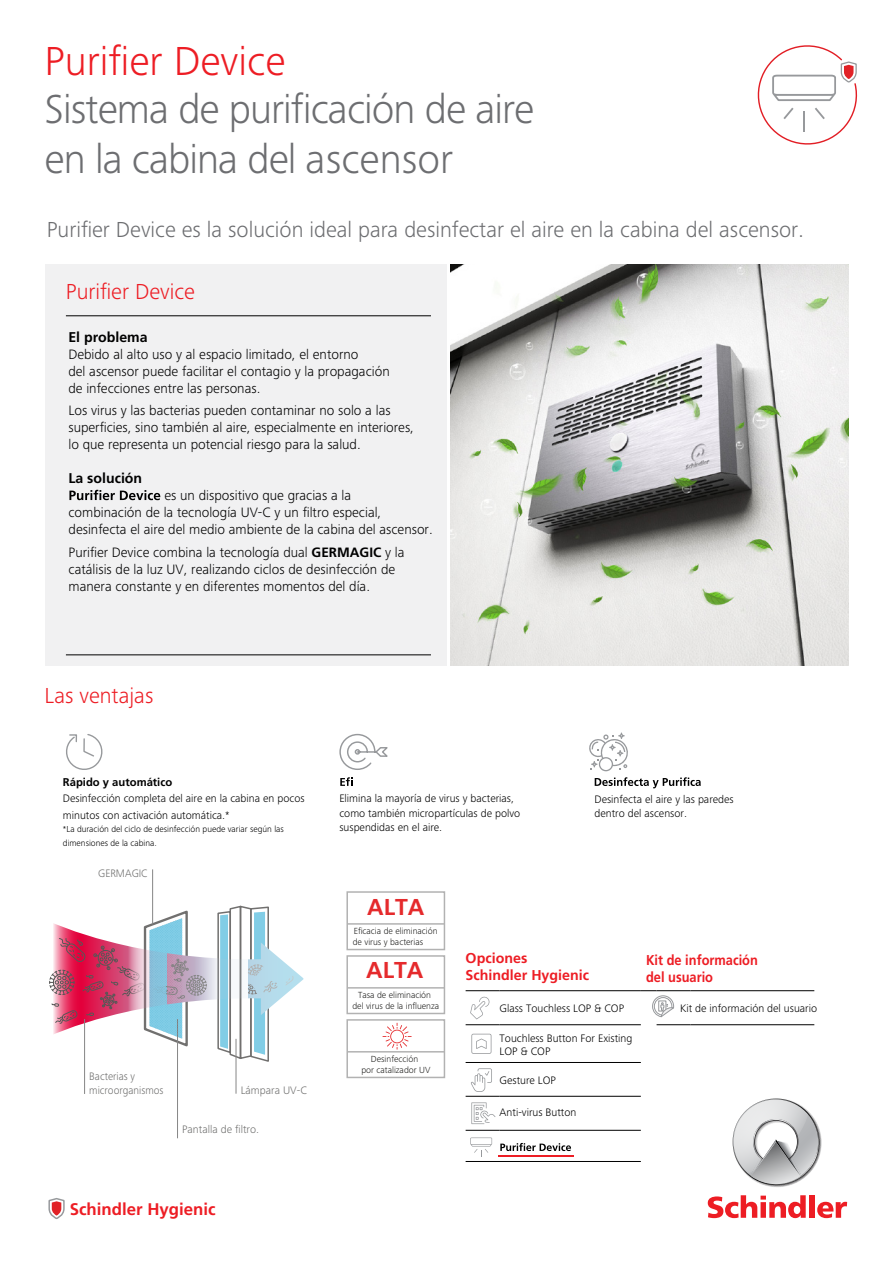
<style>
.page{position:relative;width:893px;height:1263px;background:#fff}
.page>*{position:absolute;margin:0;border:0;box-sizing:border-box;transform-origin:0 0}
.t1{font:300 42px/50.4px "Frutiger Next LTW1 G";letter-spacing:-.025em;color:#6d6e71}
.t2{font:300 42px "Frutiger Next LTW1 G";color:#ed1d24}
.t3{font:700 22.95px "Frutiger LT Std";color:#e52a2c}
.t4{font:300 22.5px "Frutiger Next LTW1 G";color:#6d6e71}
.t5{font:300 22.5px "Frutiger Next LTW1 G";color:#ed1d24}
.t6{font:700 16.8px "Frutiger LT Std";color:#ed1d24}
.t7{font:700 14.25px "Frutiger LT Std";color:#ed1d24;scale:.9 1}
.t8{font:700 14.25px "Frutiger LT Std";color:#ed1d24}
.t9{font:300 14.1px/17px "Frutiger Next LTW1 G";color:#000}
.t10{font:700 14.1px "Frutiger LT Std";color:#000}
.t11{font:300 11.25px/13.5px "Frutiger Next LTW1 G";color:#000}
.t12{font:300 11.25px/13.5px "Frutiger Next LTW1 G";color:#6f6f6e;scale:.95 1}
.t13{font:300 11.25px "Frutiger Next LTW1 G";color:#6f6f6e}
.t14{font:700 11.25px "Frutiger LT Std";color:#000}
.t15{font:300 9.15px/10.9px "Frutiger Next LTW1 G";color:#1d1d1b;text-align:center}
.t16{font:300 9px "Frutiger Next LTW1 G";color:#000}
.s1{font-family:"Frutiger LT Std";font-weight:700;font-size:13.5px}
</style>
<div class="page">
<div style="left:45px;top:264px;width:401px;height:401px;background:#f1f1f2"></div>
<svg style="left:595px;top:777px;width:106px;height:11px"></svg>
<svg style="left:69px;top:490px;width:91px;height:10px"></svg>
<svg style="left:500px;top:1143px;width:71px;height:8px"></svg>
<hr style="left:466px;top:1130px;width:34px;height:1px;background:#000">
<hr style="left:500px;top:1130px;width:141px;height:1px;background:#000">
<hr style="left:466px;top:1096px;width:34px;height:1px;background:#000">
<hr style="left:500px;top:1096px;width:141px;height:1px;background:#000">
<hr style="left:466px;top:1161px;width:175px;height:1px;background:#000">
<hr style="left:466px;top:1062px;width:175px;height:1px;background:#000">
<hr style="left:657px;top:1024px;width:34px;height:1px;background:#000">
<hr style="left:691px;top:1024px;width:123px;height:1px;background:#000">
<hr style="left:466px;top:1024px;width:34px;height:1px;background:#000">
<hr style="left:500px;top:1024px;width:141px;height:1px;background:#000">
<hr style="left:466px;top:990px;width:34px;height:1px;background:#000">
<hr style="left:500px;top:990px;width:141px;height:1px;background:#000">
<hr style="left:657px;top:990px;width:34px;height:1px;background:#000">
<hr style="left:691px;top:990px;width:123px;height:1px;background:#000">
<hr style="left:498px;top:1155px;width:76px;height:1px;background:#ed1d24">
<hr style="left:66px;top:655px;width:365px;height:1px;background:#000">
<hr style="left:66px;top:316px;width:365px;height:1px;background:#000">
<svg style="left:340px;top:777px;width:12px;height:9px"></svg>
<svg style="left:757px;top:45px;width:101px;height:100px"></svg>
<hr style="left:803px;top:111px;width:2px;height:21px;background:#97999c">
<svg style="left:815px;top:108px;width:10px;height:11px"></svg>
<svg style="left:783px;top:108px;width:10px;height:11px"></svg>
<img style="left:450px;top:264px;width:398px;height:401px">
<svg style="left:66px;top:734px;width:36px;height:36px"></svg>
<svg style="left:339px;top:734px;width:49px;height:36px"></svg>
<svg style="left:589px;top:732px;width:39px;height:39px"></svg>
<svg style="left:48px;top:1198px;width:17px;height:22px"></svg>
<hr style="left:84px;top:1019px;width:1px;height:75px;background:#868686">
<hr style="left:177px;top:1019px;width:1px;height:119px;background:#868686">
<hr style="left:152px;top:869px;width:1px;height:55px;background:#868686">
<hr style="left:236px;top:1039px;width:1px;height:55px;background:#868686">
<div style="left:346px;top:1019px;width:99px;height:59px;border:2px solid #b2b2b2"></div>
<hr style="left:347px;top:1051px;width:97px;height:1px;background:#b2b2b2">
<svg style="left:382px;top:1023px;width:30px;height:26px"></svg>
<svg style="left:49px;top:904px;width:254px;height:159px"></svg>
<div style="left:346px;top:891px;width:99px;height:59px;border:2px solid #b2b2b2"></div>
<hr style="left:347px;top:923px;width:97px;height:2px;background:#b2b2b2">
<div style="left:346px;top:955px;width:99px;height:59px;border:2px solid #b2b2b2"></div>
<hr style="left:347px;top:987px;width:97px;height:1px;background:#b2b2b2">
<svg style="left:470px;top:997px;width:19px;height:22px"></svg>
<svg style="left:471px;top:1034px;width:20px;height:20px"></svg>
<svg style="left:471px;top:1068px;width:21px;height:24px"></svg>
<svg style="left:641px;top:990px;width:34px;height:27px"></svg>
<svg style="left:471px;top:1102px;width:24px;height:22px"></svg>
<svg style="left:470px;top:1137px;width:22px;height:20px"></svg>
<svg style="left:708px;top:1195px;width:98px;height:23px"></svg>
<div style="left:809px;top:1195px;width:6px;height:23px;background:#ed1d24"></div>
<svg style="left:817px;top:1202px;width:30px;height:16px"></svg>
<svg style="left:733px;top:1098px;width:86px;height:87px"></svg>
<p class="t2" style="left:45px;top:37px;width:242px">Purifer Device</p>
<h1 class="t1" style="left:45px;top:83px;width:491px">Sistema de purifcación de aire en la cabina del ascensor</h1>
<p class="t4" style="left:47px;top:216px;width:759px">Purifer Device es la solución ideal para desinfectar el aire en la cabina del ascensor.</p>
<h3 class="t5" style="left:66px;top:278px;width:131px">Purifer Device</h3>
<h5 class="t10" style="left:68px;top:329px;width:81px">El problema</h5>
<p class="t9" style="left:68px;top:345px;width:323px">Debido al alto uso y al espacio limitado, el entorno<br>del ascensor puede facilitar el contagio y la propagación de infecciones entre las personas.</p>
<p class="t9" style="left:68px;top:402px;width:347px">Los virus y las bacterias pueden contaminar no solo a las superfcies, sino también al aire, especialmente en interiores, lo que representa un potencial riesgo para la salud.</p>
<h5 class="t10" style="left:69px;top:470px;width:75px">La solución</h5>
<p class="t9" style="left:69px;top:487px;width:366px;text-indent:96px">es un dispositivo que gracias a la<br>combinación de la tecnología UV-C y un fltro especial, desinfecta el aire del medio ambiente de la cabina del ascensor.</p>
<p class="t9" style="left:69px;top:544px;width:337px">Purifer Device combina la tecnología dual <span class="s1">GERMAGIC</span> y la catálisis de la luz UV, realizando ciclos de desinfección de manera constante y en diferentes momentos del día.</p>
<h3 class="t5" style="left:45px;top:682px;width:110px">Las ventajas</h3>
<p class="t14" style="left:63px;top:775px;width:111px">Rápido y automático</p>
<p class="t11" style="left:63px;top:792px;width:243px">Desinfección completa del aire en la cabina en pocos</p>
<p class="t11" style="left:339px;top:792px;width:176px">Elimina la mayoría de virus y bacterias,</p>
<p class="t11" style="left:594px;top:793px;width:141px">Desinfecta el aire y las paredes</p>
<p class="t11" style="left:63px;top:808px;width:168px">minutos con activación automática.*</p>
<p class="t11" style="left:339px;top:807px;width:182px">como también micropartículas de polvo</p>
<p class="t11" style="left:594px;top:806px;width:94px">dentro del ascensor.</p>
<p class="t16" style="left:63px;top:824px;width:222px">*La duración del ciclo de desinfección puede variar según las</p>
<p class="t11" style="left:339px;top:820px;width:104px">suspendidas en el aire.</p>
<p class="t16" style="left:63px;top:838px;width:95px">dimensiones de la cabina.</p>
<p class="t12" style="left:98px;top:867px;width:53px">GERMAGIC</p>
<p class="t12" style="left:89px;top:1070px;width:80px">Bacterias y microorganismos</p>
<p class="t13" style="left:241px;top:1083px;width:68px">Lámpara UV-C</p>
<p class="t13" style="left:182px;top:1123px;width:78px">Pantalla de fltro.</p>
<p class="t6" style="left:70px;top:1199px;width:147px">Schindler Hygienic</p>
<p class="t3" style="left:367px;top:893px;width:59px">ALTA</p>
<p class="t15" style="left:353px;top:925px;width:86px;text-align:left">Efcacia de eliminación de virus y bacterias</p>
<p class="t3" style="left:366px;top:956px;width:59px">ALTA</p>
<p class="t15" style="left:352px;top:989px;width:88px">Tasa de eliminación<br>del virus de la infuenza</p>
<p class="t15" style="left:361px;top:1053px;width:70px">Desinfección<br>por catalizador UV</p>
<h5 class="t8" style="left:466px;top:950px;width:63px">Opciones</h5>
<h5 class="t7" style="left:646px;top:951px;width:126px">Kit de información</h5>
<h5 class="t8" style="left:466px;top:967px;width:125px">Schindler Hygienic</h5>
<h5 class="t7" style="left:646px;top:968px;width:76px">del usuario</h5>
<p class="t11" style="left:500px;top:1001px;width:126px">Glass Touchless LOP &amp; COP</p>
<p class="t11" style="left:680px;top:1001px;width:139px">Kit de información del usuario</p>
<p class="t11" style="left:500px;top:1031px;width:134px">Touchless Button For Existing<br>LOP &amp; COP</p>
<p class="t11" style="left:500px;top:1074px;width:58px">Gesture LOP</p>
<p class="t11" style="left:500px;top:1106px;width:78px">Anti-virus Button</p>
</div>
